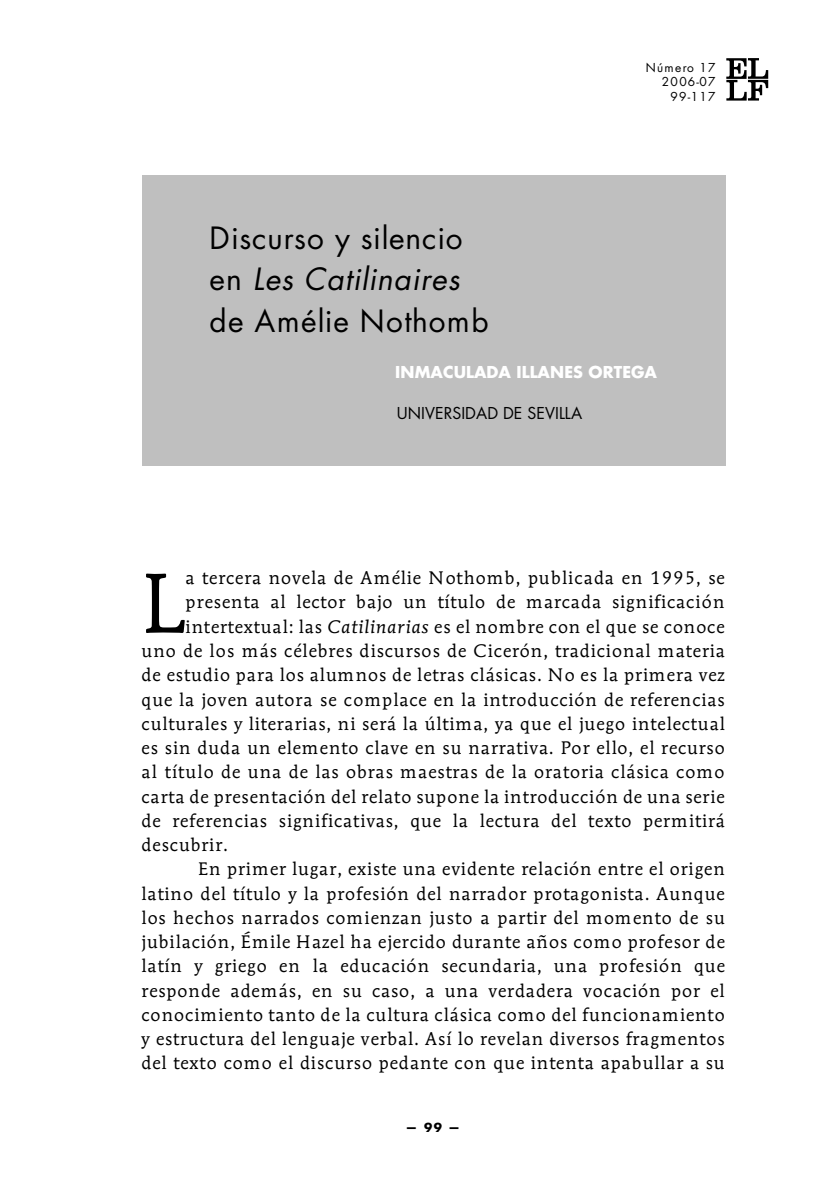
<style>
.page{position:relative;width:840px;height:1192px;background:#fff}
.page>*{position:absolute;margin:0;border:0;box-sizing:border-box;transform-origin:0 0}
.t1{font:83.8px "Mendoza Roman Std";color:#000}
.t2{font:29.8px/41.6px "Futura Std";letter-spacing:.035em;color:#000}
.t3{font:18px "Mendoza Roman Std";letter-spacing:.045em;color:#000}
.t4{font:700 16px "Futura Std";letter-spacing:.01em;color:#fff}
.t5{font:16px "Futura Std";letter-spacing:.01em;color:#000}
.t6{font:12px/14.2px "Futura Std";letter-spacing:.11em;color:#000;text-align:right}
.t7{font:700 12px "Futura Std";color:#000}
.s1{font-style:italic}
</style>
<div class="page">
<svg style="left:726px;top:58px;width:42px;height:43px"></svg>
<div style="left:142px;top:175px;width:68px;height:42px;background:#bfbfbf"></div>
<div style="left:210px;top:175px;width:447px;height:42px;background:#bfbfbf"></div>
<div style="left:657px;top:175px;width:69px;height:42px;background:#bfbfbf"></div>
<div style="left:142px;top:217px;width:68px;height:41px;background:#bfbfbf"></div>
<div style="left:210px;top:217px;width:283px;height:41px;background:#bfbfbf"></div>
<div style="left:493px;top:217px;width:96px;height:41px;background:#bfbfbf"></div>
<div style="left:589px;top:217px;width:68px;height:41px;background:#bfbfbf"></div>
<div style="left:657px;top:217px;width:69px;height:41px;background:#bfbfbf"></div>
<div style="left:142px;top:258px;width:68px;height:42px;background:#bfbfbf"></div>
<div style="left:210px;top:258px;width:283px;height:42px;background:#bfbfbf"></div>
<div style="left:493px;top:258px;width:96px;height:42px;background:#bfbfbf"></div>
<div style="left:589px;top:258px;width:68px;height:42px;background:#bfbfbf"></div>
<div style="left:657px;top:258px;width:69px;height:42px;background:#bfbfbf"></div>
<div style="left:142px;top:300px;width:68px;height:41px;background:#bfbfbf"></div>
<div style="left:210px;top:300px;width:283px;height:41px;background:#bfbfbf"></div>
<div style="left:493px;top:300px;width:96px;height:41px;background:#bfbfbf"></div>
<div style="left:589px;top:300px;width:68px;height:41px;background:#bfbfbf"></div>
<div style="left:657px;top:300px;width:69px;height:41px;background:#bfbfbf"></div>
<div style="left:142px;top:341px;width:68px;height:42px;background:#bfbfbf"></div>
<div style="left:210px;top:341px;width:283px;height:42px;background:#bfbfbf"></div>
<div style="left:493px;top:341px;width:96px;height:42px;background:#bfbfbf"></div>
<div style="left:589px;top:341px;width:68px;height:42px;background:#bfbfbf"></div>
<div style="left:657px;top:341px;width:69px;height:42px;background:#bfbfbf"></div>
<div style="left:142px;top:383px;width:68px;height:41px;background:#bfbfbf"></div>
<div style="left:210px;top:383px;width:186px;height:41px;background:#bfbfbf"></div>
<div style="left:397px;top:383px;width:260px;height:41px;background:#bfbfbf"></div>
<div style="left:657px;top:383px;width:69px;height:41px;background:#bfbfbf"></div>
<div style="left:142px;top:424px;width:68px;height:42px;background:#bfbfbf"></div>
<div style="left:210px;top:424px;width:186px;height:42px;background:#bfbfbf"></div>
<div style="left:397px;top:424px;width:260px;height:42px;background:#bfbfbf"></div>
<div style="left:657px;top:424px;width:69px;height:42px;background:#bfbfbf"></div>
<p class="t6" style="left:646px;top:61px;width:71px">Número 17<br>2006-07<br>99-117</p>
<h2 class="t2" style="left:210px;top:218px;width:281px">Discurso y silencio en <span class="s1">Les Catilinaires </span>de Amélie Nothomb</h2>
<p class="t4" style="left:395px;top:365px;width:263px">INMACULADA ILLANES ORTEGA</p>
<p class="t5" style="left:397px;top:406px;width:187px">UNIVERSIDAD DE SEVILLA</p>
<h1 class="t1" style="left:142px;top:570px;width:45px">L</h1>
<p class="t3" style="left:186px;top:571px;width:541px">a tercera novela de Amélie Nothomb, publicada en 1995, se</p>
<p class="t3" style="left:186px;top:595px;width:541px">presenta al lector bajo un título de marcada significación</p>
<p class="t3" style="left:186px;top:619px;width:541px">intertextual: las <span class="s1">Catilinarias</span> es el nombre con el que se conoce</p>
<p class="t3" style="left:142px;top:644px;width:585px">uno de los más célebres discursos de Cicerón, tradicional materia</p>
<p class="t3" style="left:142px;top:668px;width:585px">de estudio para los alumnos de letras clásicas. No es la primera vez</p>
<p class="t3" style="left:142px;top:692px;width:585px">que la joven autora se complace en la introducción de referencias</p>
<p class="t3" style="left:142px;top:716px;width:585px">culturales y literarias, ni será la última, ya que el juego intelectual</p>
<p class="t3" style="left:142px;top:741px;width:585px">es sin duda un elemento clave en su narrativa. Por ello, el recurso</p>
<p class="t3" style="left:142px;top:765px;width:584px">al título de una de las obras maestras de la oratoria clásica como</p>
<p class="t3" style="left:142px;top:789px;width:585px">carta de presentación del relato supone la introducción de una serie</p>
<p class="t3" style="left:142px;top:813px;width:585px">de referencias significativas, que la lectura del texto permitirá</p>
<p class="t3" style="left:142px;top:838px;width:88px">descubrir.</p>
<p class="t3" style="left:198px;top:862px;width:528px">En primer lugar, existe una evidente relación entre el origen</p>
<p class="t3" style="left:142px;top:886px;width:585px">latino del título y la profesión del narrador protagonista. Aunque</p>
<p class="t3" style="left:142px;top:910px;width:585px">los hechos narrados comienzan justo a partir del momento de su</p>
<p class="t3" style="left:142px;top:934px;width:585px">jubilación, Émile Hazel ha ejercido durante años como profesor de</p>
<p class="t3" style="left:142px;top:959px;width:585px">latín y griego en la educación secundaria, una profesión que</p>
<p class="t3" style="left:142px;top:983px;width:585px">responde además, en su caso, a una verdadera vocación por el</p>
<p class="t3" style="left:142px;top:1007px;width:585px">conocimiento tanto de la cultura clásica como del funcionamiento</p>
<p class="t3" style="left:142px;top:1031px;width:585px">y estructura del lenguaje verbal. Así lo revelan diversos fragmentos</p>
<p class="t3" style="left:142px;top:1056px;width:585px">del texto como el discurso pedante con que intenta apabullar a su</p>
<p class="t7" style="left:405px;top:1122px;width:56px">— 99 —</p>
</div>
